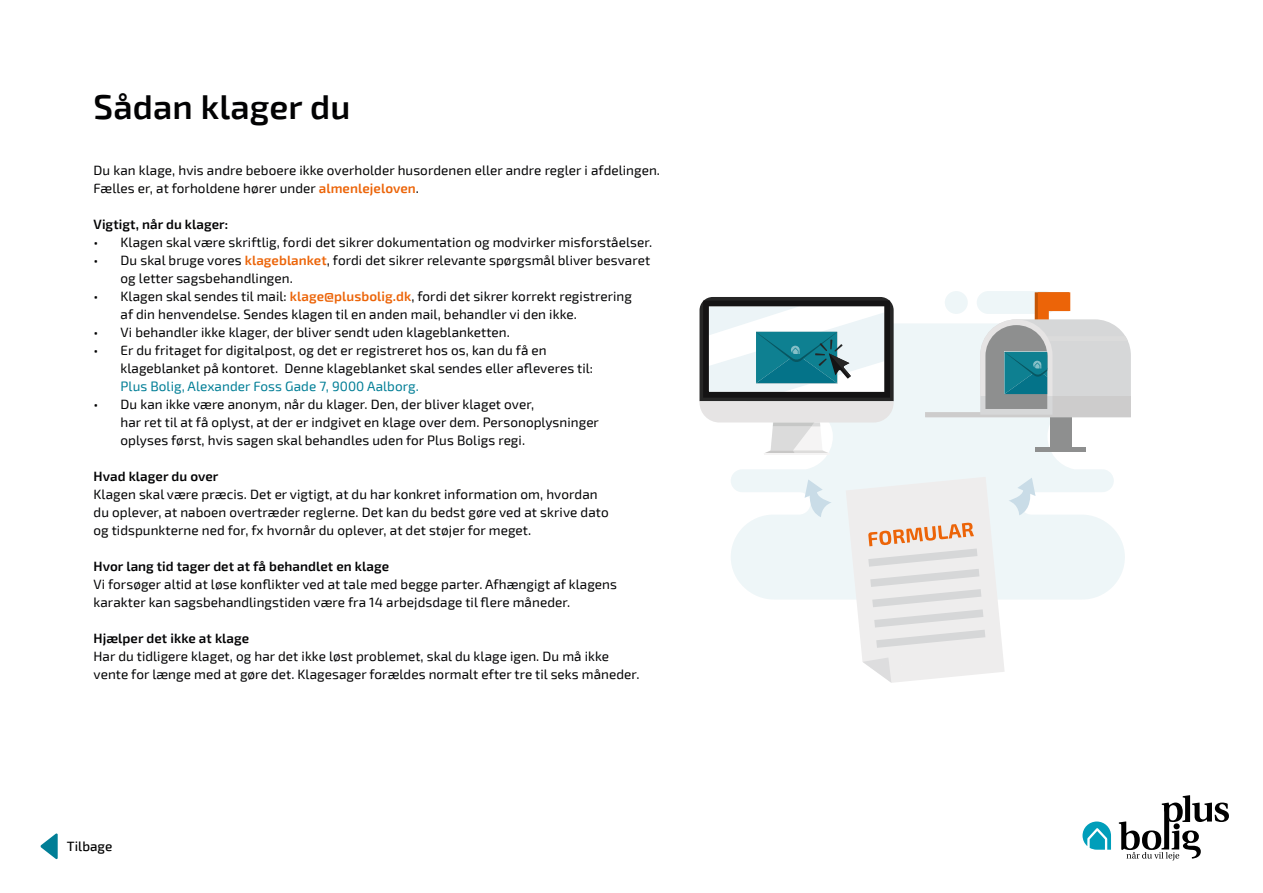
<style>
.page{position:relative;width:1263px;height:893px;background:#fff}
.page>*{position:absolute;margin:0;border:0;box-sizing:border-box;transform-origin:0 0}
.t1{font:600 34.5px "Exo 2";letter-spacing:.005em;color:#020203}
.t2{font:13.5px/18px "Exo 2";letter-spacing:.005em;color:#020203}
.t3{font:600 13.5px "Exo 2";letter-spacing:.005em;color:#020203}
.t4{font:13.5px "Exo 2";letter-spacing:.005em;color:#007e96}
.t5{font:500 13.5px "Exo 2";color:#000}
.s1{font-weight:600;color:#ec6408}
</style>
<div class="page">
<svg style="left:1119px;top:795px;width:110px;height:66px"></svg>
<svg style="left:1082px;top:821px;width:29px;height:29px"></svg>
<svg style="left:40px;top:833px;width:18px;height:26px"></svg>
<div style="left:977px;top:291px;width:79px;height:23px;background:#eff6f8;border-radius:12px"></div>
<div style="left:945px;top:291px;width:23px;height:23px;background:#f2f8f9;border-radius:50%"></div>
<svg style="left:731px;top:324px;width:394px;height:275px;fill:#eef6f8"></svg>
<div style="left:1049px;top:378px;width:22px;height:71px;background:#8e8f8f"></div>
<div style="left:1035px;top:447px;width:51px;height:5px;background:#8e8f8f"></div>
<svg style="left:846px;top:477px;width:189px;height:206px;background:#edebea"></svg>
<svg style="left:805px;top:479px;width:27px;height:38px"></svg>
<hr style="left:764px;top:453px;width:65px;height:2px;background:#f5f4f4">
<svg style="left:699px;top:297px;width:195px;height:156px"></svg>
<svg style="left:925px;top:292px;width:206px;height:125px"></svg>
<h1 class="t1" style="left:94px;top:87px;width:258px">Sådan klager du</h1>
<p class="t2" style="left:94px;top:162px;width:568px">Du kan klage, hvis andre beboere ikke overholder husordenen eller andre regler i afdelingen.<br>Fælles er, at forholdene hører under <span class="s1">almenlejeloven</span>.</p>
<p class="t3" style="left:94px;top:216px;width:136px">Vigtigt, når du klager:</p>
<p class="t2" style="left:94px;top:234px;width:560px">• Klagen skal være skriftlig, fordi det sikrer dokumentation og modvirker misforståelser.</p>
<p class="t2" style="left:121px;top:252px;width:531px;text-indent:-27px">• Du skal bruge vores <span class="s1">klageblanket</span>, fordi det sikrer relevante spørgsmål bliver besvaret og letter sagsbehandlingen.</p>
<p class="t2" style="left:121px;top:288px;width:513px;text-indent:-27px">• Klagen skal sendes til mail: <span class="s1">klage@plusbolig.dk</span>, fordi det sikrer korrekt registrering af din henvendelse. Sendes klagen til en anden mail, behandler vi den ikke.</p>
<p class="t2" style="left:94px;top:324px;width:418px">• Vi behandler ikke klager, der bliver sendt uden klageblanketten.</p>
<p class="t2" style="left:121px;top:342px;width:474px;text-indent:-27px">• Er du fritaget for digitalpost, og det er registreret hos os, kan du få en klageblanket på kontoret. Denne klageblanket skal sendes eller afleveres til:</p>
<p class="t4" style="left:121px;top:379px;width:300px">Plus Bolig, Alexander Foss Gade 7, 9000 Aalborg.</p>
<p class="t2" style="left:121px;top:396px;width:480px;text-indent:-27px">• Du kan ikke være anonym, når du klager. Den, der bliver klaget over,<br>har ret til at få oplyst, at der er indgivet en klage over dem. Personoplysninger oplyses først, hvis sagen skal behandles uden for Plus Boligs regi.</p>
<p class="t3" style="left:94px;top:468px;width:126px">Hvad klager du over</p>
<p class="t2" style="left:94px;top:486px;width:517px">Klagen skal være præcis. Det er vigtigt, at du har konkret information om, hvordan du oplever, at naboen overtræder reglerne. Det kan du bedst gøre ved at skrive dato og tidspunkterne ned for, fx hvornår du oplever, at det støjer for meget.</p>
<p class="t3" style="left:94px;top:558px;width:297px">Hvor lang tid tager det at få behandlet en klage</p>
<p class="t2" style="left:94px;top:576px;width:525px">Vi forsøger altid at løse konflikter ved at tale med begge parter. Afhængigt af klagens karakter kan sagsbehandlingstiden være fra 14 arbejdsdage til flere måneder.</p>
<p class="t3" style="left:94px;top:630px;width:157px">Hjælper det ikke at klage</p>
<p class="t2" style="left:94px;top:648px;width:547px">Har du tidligere klaget, og har det ikke løst problemet, skal du klage igen. Du må ikke vente for længe med at gøre det. Klagesager forældes normalt efter tre til seks måneder.</p>
<p class="t5" style="left:67px;top:838px;width:47px">Tilbage</p>
</div>
